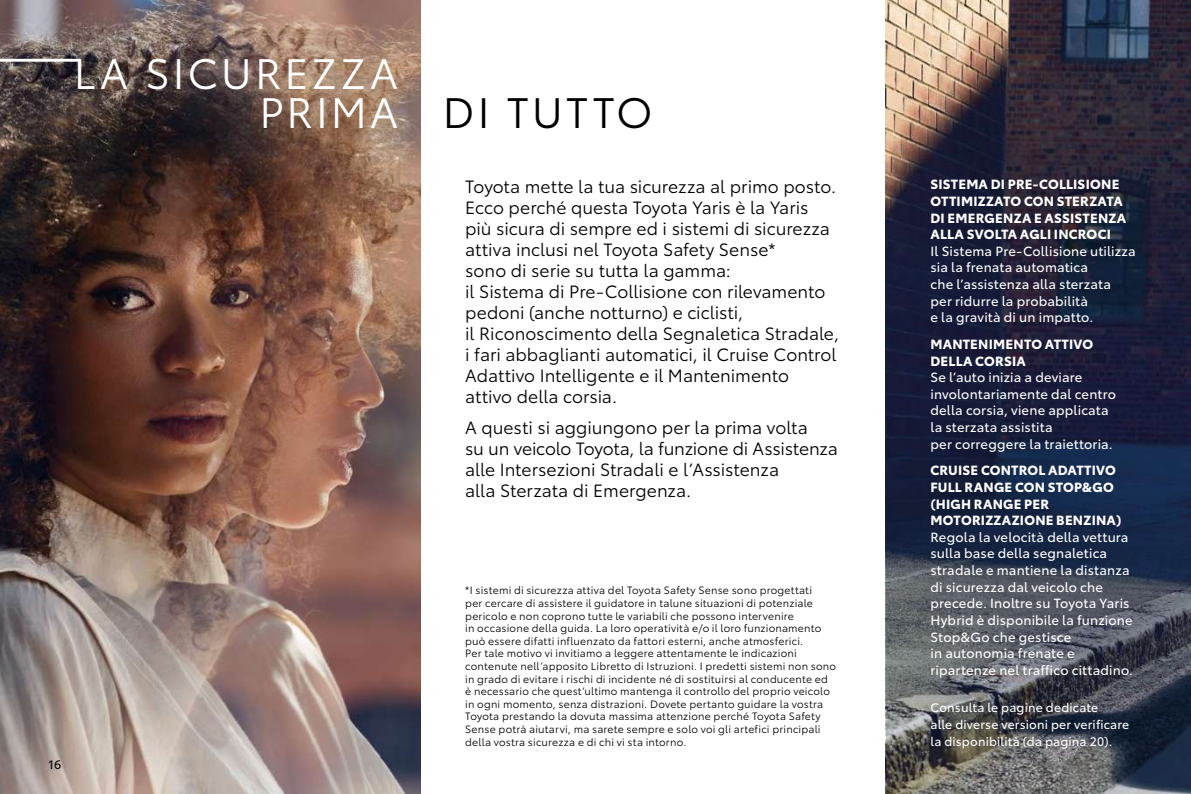
<style>
.page{position:relative;width:1191px;height:794px;background:#fff}
.page>*{position:absolute;margin:0;border:0;box-sizing:border-box;transform-origin:0 0}
.t1{font:42px/39.4px "Toyota Type";letter-spacing:.07em;color:#fff}
.t2{font:17.5px/21px "Toyota Type";color:#000}
.t3{font:13.12px/16.6px "Toyota Type";letter-spacing:.015em;color:#fff}
.t4{font:700 13.12px/16.6px "Toyota Type";letter-spacing:.015em;color:#fff}
.t5{font:12.25px/16.6px "Toyota Type";letter-spacing:.015em;color:#fff}
.t6{font:12.25px "Toyota Type";color:#000}
.t7{font:10.5px/12.6px "Toyota Type";letter-spacing:.02em;color:#000}
.s1{color:#000}
</style>
<div class="page">
<img style="left:0;top:0;width:420px;height:794px">
<svg style="left:885px;top:0;width:306px;height:794px;background:#37394a"></svg>
<hr style="left:0;top:59px;width:80px;height:3px;background:#fff">
<h1 class="t1" style="left:259px;top:51px;width:395px;text-indent:-186px">LA SICUREZZA<br>PRIMA <span class="s1">DI TUTTO</span></h1>
<p class="t2" style="left:465px;top:174px;width:375px">Toyota mette la tua sicurezza al primo posto.<br>Ecco perché questa Toyota Yaris è la Yaris più sicura di sempre ed i sistemi di sicurezza attiva inclusi nel Toyota Safety Sense*<br>sono di serie su tutta la gamma:<br>il Sistema di Pre-Collisione con rilevamento pedoni (anche notturno) e ciclisti,<br>il Riconoscimento della Segnaletica Stradale, i fari abbaglianti automatici, il Cruise Control Adattivo Intelligente e il Mantenimento attivo della corsia.</p>
<h2 class="t2" style="left:465px;top:415px;width:374px">A questi si aggiungono per la prima volta<br>su un veicolo Toyota, la funzione di Assistenza alle Intersezioni Stradali e l’Assistenza<br>alla Sterzata di Emergenza.</h2>
<p class="t6" style="left:48px;top:755px;width:14px">16</p>
<p class="t7" style="left:465px;top:583px;width:372px">*I sistemi di sicurezza attiva del Toyota Safety Sense sono progettati<br>per cercare di assistere il guidatore in talune situazioni di potenziale pericolo e non coprono tutte le variabili che possono intervenire<br>in occasione della guida. La loro operatività e/o il loro funzionamento può essere difatti influenzato da fattori esterni, anche atmosferici.<br>Per tale motivo vi invitiamo a leggere attentamente le indicazioni contenute nell’apposito Libretto di Istruzioni. I predetti sistemi non sono in grado di evitare i rischi di incidente né di sostituirsi al conducente ed è necessario che quest’ultimo mantenga il controllo del proprio veicolo in ogni momento, senza distrazioni. Dovete pertanto guidare la vostra Toyota prestando la dovuta massima attenzione perché Toyota Safety Sense potrà aiutarvi, ma sarete sempre e solo voi gli artefici principali della vostra sicurezza e di chi vi sta intorno.</p>
<p class="t4" style="left:930px;top:175px;width:197px">SISTEMA DI PRE-COLLISIONE<br>OTTIMIZZATO CON STERZATA<br>DI EMERGENZA E ASSISTENZA<br>ALLA SVOLTA AGLI INCROCI</p>
<p class="t3" style="left:930px;top:242px;width:207px">Il Sistema Pre-Collisione utilizza sia la frenata automatica<br>che l’assistenza alla sterzata per ridurre la probabilità<br>e la gravità di un impatto.</p>
<p class="t4" style="left:930px;top:335px;width:164px">MANTENIMENTO ATTIVO<br>DELLA CORSIA</p>
<p class="t3" style="left:930px;top:368px;width:187px">Se l’auto inizia a deviare involontariamente dal centro della corsia, viene applicata la sterzata assistita<br>per correggere la traiettoria.</p>
<p class="t4" style="left:930px;top:461px;width:193px">CRUISE CONTROL ADATTIVO<br>FULL RANGE CON STOP&amp;GO (HIGH RANGE PER<br>MOTORIZZAZIONE BENZINA)</p>
<p class="t3" style="left:930px;top:528px;width:204px">Regola la velocità della vettura sulla base della segnaletica stradale e mantiene la distanza di sicurezza dal veicolo che precede. Inoltre su Toyota Yaris<br>Hybrid è disponibile la funzione<br>Stop&amp;Go che gestisce<br>in autonomia frenate e ripartenze nel traffico cittadino.</p>
<p class="t5" style="left:930px;top:698px;width:200px">Consulta le pagine dedicate<br>alle diverse versioni per verificare la disponibilità (da pagina 20).</p>
</div>
